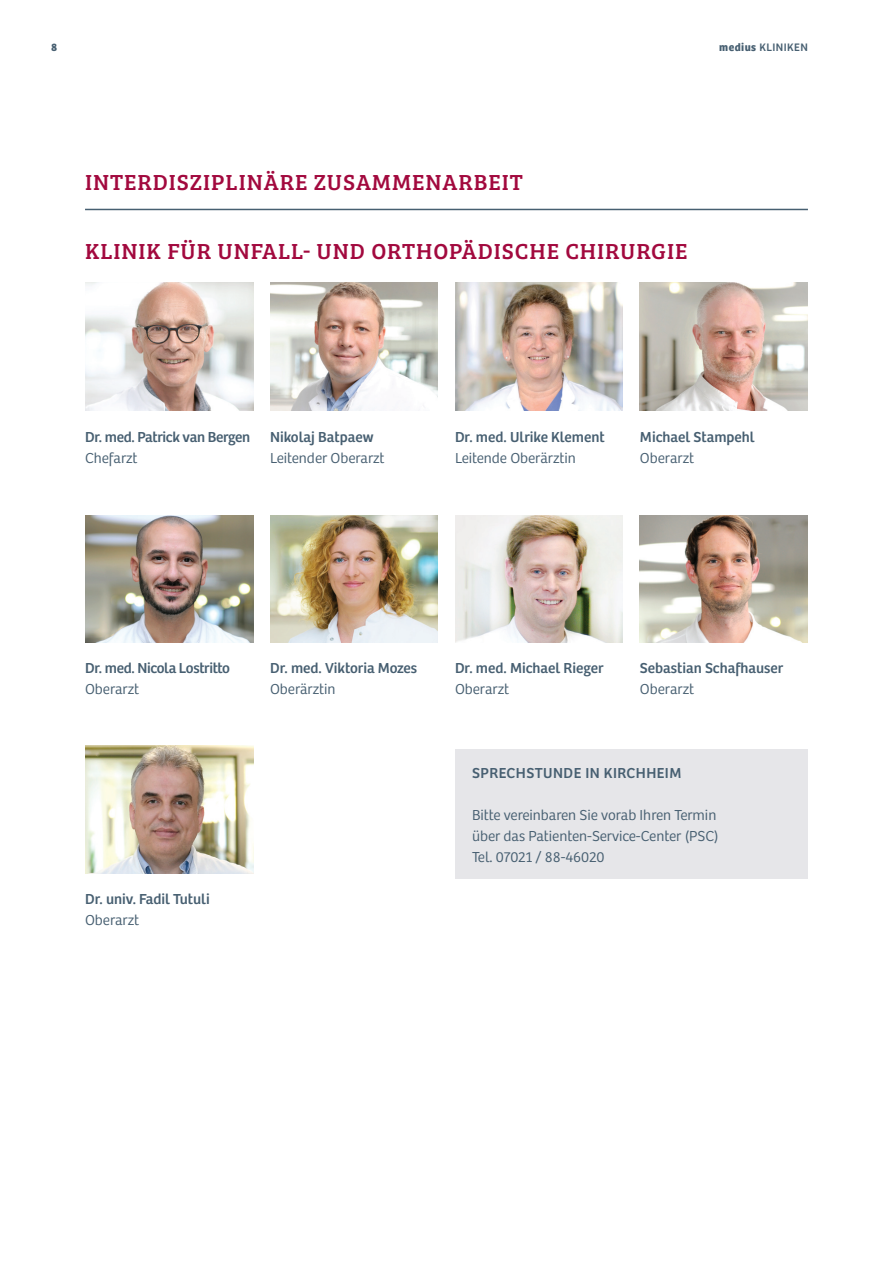
<style>
.page{position:relative;width:893px;height:1263px;background:#fff}
.page>*{position:absolute;margin:0;border:0;box-sizing:border-box;transform-origin:0 0}
.t1{font:22.5px "Bree Serif";letter-spacing:.04em;color:#a2093e}
.t2{font:15px/21px "Bree Light MK";color:#475f71}
.t3{font:15px "Bree Regular MK";color:#475f71}
.t4{font:15px "Bree Regular MK";letter-spacing:-.02em;color:#475f71}
.t5{font:15px "Bree Regular MK";letter-spacing:.03em;color:#475f71}
.t6{font:11.25px "Bree Regular MK";letter-spacing:.04em;color:#475f71}
.t7{font:700 11.25px "Bree";color:#475f71}
.s1{font-family:"Bree Bold MK"}
</style>
<div class="page">
<hr style="left:85px;top:209px;width:723px;height:1px;background:#475f71">
<img style="left:85px;top:283px;width:168px;height:127px">
<img style="left:85px;top:515px;width:168px;height:128px">
<img style="left:455px;top:515px;width:168px;height:128px">
<img style="left:640px;top:515px;width:168px;height:128px">
<img style="left:455px;top:283px;width:168px;height:127px">
<img style="left:270px;top:283px;width:168px;height:127px">
<img style="left:270px;top:515px;width:168px;height:128px">
<img style="left:640px;top:283px;width:168px;height:127px">
<img style="left:85px;top:745px;width:168px;height:128px">
<div style="left:455px;top:750px;width:353px;height:129px;background:#e6e6e9"></div>
<p class="t7" style="left:51px;top:40px;width:8px">8</p>
<p class="t6" style="left:719px;top:40px;width:90px"><span class="s1">medius</span> KLINIKEN</p>
<h1 class="t1" style="left:85px;top:165px;width:439px">INTERDISZIPLINÄRE ZUSAMMENARBEIT</h1>
<h1 class="t1" style="left:85px;top:235px;width:604px">KLINIK FÜR UNFALL- UND ORTHOPÄDISCHE CHIRURGIE</h1>
<p class="t4" style="left:85px;top:428px;width:167px">Dr. med. Patrick van Bergen</p>
<p class="t2" style="left:85px;top:447px;width:54px">Chefarzt</p>
<p class="t3" style="left:270px;top:428px;width:105px">Nikolaj Batpaew</p>
<p class="t2" style="left:270px;top:447px;width:116px">Leitender Oberarzt</p>
<p class="t3" style="left:455px;top:428px;width:151px">Dr. med. Ulrike Klement</p>
<p class="t2" style="left:455px;top:447px;width:122px">Leitende Oberärztin</p>
<p class="t3" style="left:640px;top:428px;width:116px">Michael Stampehl</p>
<p class="t2" style="left:640px;top:447px;width:56px">Oberarzt</p>
<p class="t4" style="left:85px;top:659px;width:147px">Dr. med. Nicola Lostritto</p>
<p class="t2" style="left:85px;top:678px;width:56px">Oberarzt</p>
<p class="t3" style="left:85px;top:890px;width:126px">Dr. univ. Fadil Tutuli</p>
<p class="t2" style="left:85px;top:909px;width:56px">Oberarzt</p>
<p class="t3" style="left:270px;top:659px;width:149px">Dr. med. Viktoria Mozes</p>
<p class="t2" style="left:270px;top:678px;width:67px">Oberärztin</p>
<p class="t3" style="left:455px;top:659px;width:150px">Dr. med. Michael Rieger</p>
<p class="t2" style="left:455px;top:678px;width:56px">Oberarzt</p>
<p class="t3" style="left:640px;top:659px;width:145px">Sebastian Schafhauser</p>
<p class="t2" style="left:640px;top:678px;width:56px">Oberarzt</p>
<p class="t5" style="left:472px;top:764px;width:211px">SPRECHSTUNDE IN KIRCHHEIM</p>
<p class="t2" style="left:472px;top:804px;width:248px">Bitte vereinbaren Sie vorab Ihren Termin über das Patienten-Service-Center (PSC)<br>Tel. 07021 / 88-46020</p>
</div>
